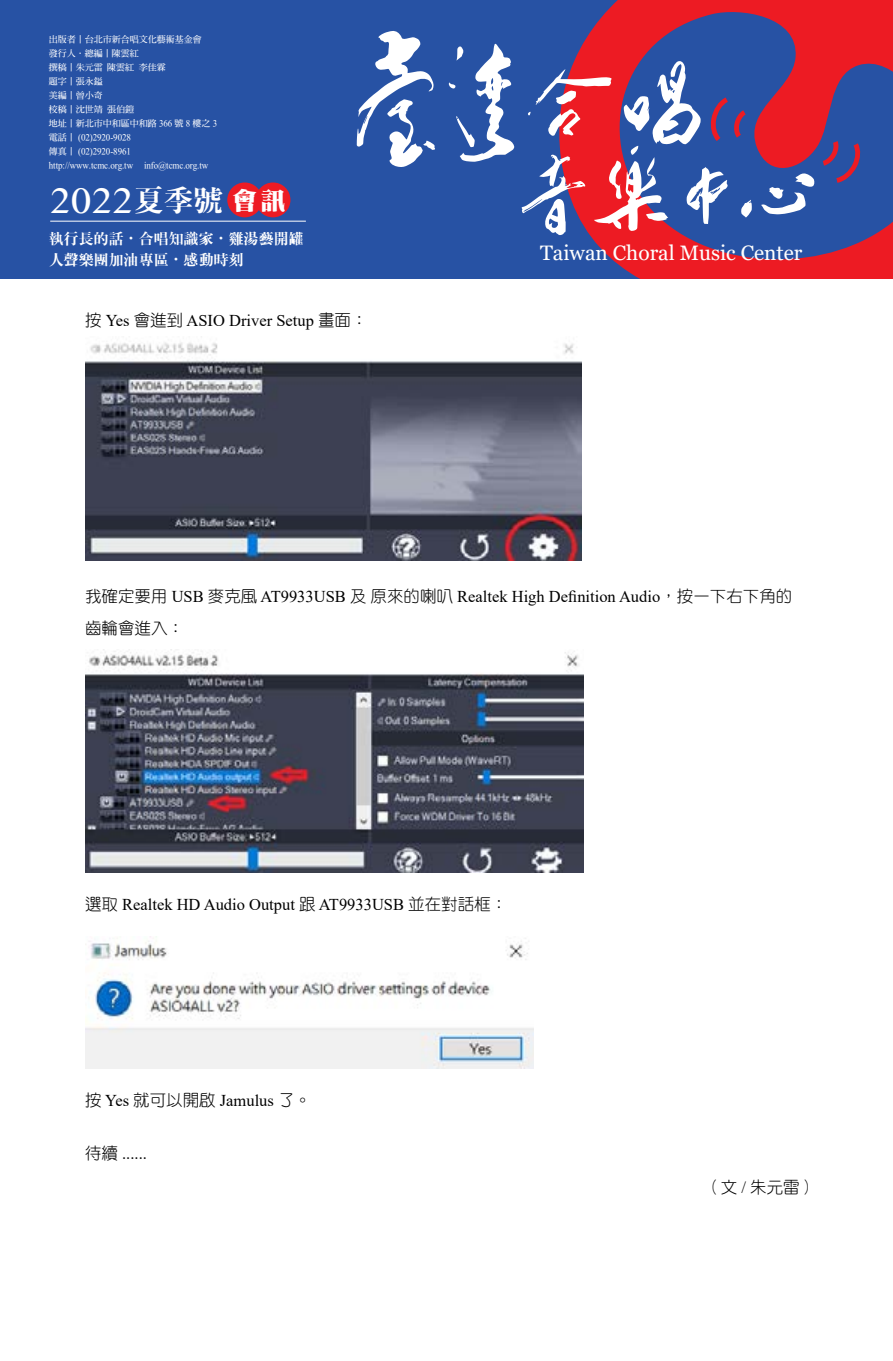
<style>
.page{position:relative;width:893px;height:1361px;background:#fff}
.page>*{position:absolute;margin:0;border:0;box-sizing:border-box;transform-origin:0 0}
.t1{font:36px "Gurmukhi MN";color:#fff}
.t2{font:24.75px "DF Ming W14 WINP BF";color:#fff}
.t3{font:20.85px "Georgia";color:#fff}
.t4{font:16.5px "Times New Roman";color:#000}
.t5{font:16.5px "DF Yuan Std W3";color:#000}
.t6{font:15px/20.7px "DF Ming XB WIN BF";color:#fff}
.t7{font:9px/14px "DF Ming Bd HKP BF";color:#fff}
.s1{font-family:"DF Ming XB WIN BF";font-size:30px}
.s2{font-family:"DF Yuan Std W3"}
.s3{font-family:"Times New Roman"}
</style>
<div class="page">
<div style="left:0;top:0;width:893px;height:279px;background:#2752a4"></div>
<svg style="left:574px;top:0;width:319px;height:279px;fill:#ed1b23"></svg>
<svg style="left:823px;top:141px;width:38px;height:42px"></svg>
<svg style="left:761px;top:173px;width:54px;height:41px"></svg>
<svg style="left:357px;top:31px;width:78px;height:136px"></svg>
<svg style="left:521px;top:60px;width:231px;height:175px"></svg>
<svg style="left:449px;top:44px;width:65px;height:118px"></svg>
<hr style="left:50px;top:221px;width:256px;height:1px;background:#fff">
<div style="left:227px;top:182px;width:35px;height:35px;background:#ed1b23;border-radius:50%"></div>
<div style="left:256px;top:182px;width:34px;height:35px;background:#ed1b23;border-radius:50%"></div>
<img style="left:85px;top:342px;width:496px;height:218px">
<img style="left:85px;top:649px;width:499px;height:224px">
<img style="left:85px;top:937px;width:448px;height:131px">
<p class="t7" style="left:49px;top:33px;width:170px">出版者〡台北市新合唱文化藝術基金會<br>發行人．總編〡陳雲紅<br>撰稿〡朱元雷 陳雲紅 李佳霖<br>題字〡張永鎰<br>美編〡曾小奇<br>校稿〡沈世靖 張伯鎧<br>地址〡新北市中和區中和路 366 號 8 樓之 3電話〡 (02)2920-9028<br>傳真〡 (02)2920-8961 http://www.tcmc.org.tw info@tcmc.org.tw</p>
<h1 class="t1" style="left:50px;top:180px;width:175px">2022<span class="s1">夏季號</span></h1>
<h2 class="t2" style="left:232px;top:188px;width:55px">會訊</h2>
<h3 class="t6" style="left:49px;top:228px;width:257px">執行長的話．合唱知識家．雞湯藝開罐人聲樂團加油專區．感動時刻</h3>
<h3 class="t4" style="left:85px;top:308px;width:284px"><span class="s2">按</span> Yes <span class="s2">會進到</span> ASIO Driver Setup <span class="s2">畫面：</span></h3>
<h3 class="t3" style="left:540px;top:240px;width:264px">Taiwan Choral Music Center</h3>
<h3 class="t4" style="left:85px;top:585px;width:709px"><span class="s2">我確定要用</span> USB <span class="s2">麥克風</span> AT9933USB <span class="s2">及原來的喇叭</span> Realtek High Definition Audio<span class="s2">，按一下右下角的</span></h3>
<h3 class="t5" style="left:85px;top:618px;width:100px">齒輪會進入：</h3>
<h3 class="t4" style="left:85px;top:893px;width:424px"><span class="s2">選取</span> Realtek HD Audio Output <span class="s2">跟</span> AT9933USB <span class="s2">並在對話框：</span></h3>
<h3 class="t4" style="left:85px;top:1089px;width:227px"><span class="s2">按</span> Yes <span class="s2">就可以開啟</span> Jamulus <span class="s2">了。</span></h3>
<h3 class="t4" style="left:85px;top:1141px;width:63px"><span class="s2">待續</span> ......</h3>
<h3 class="t5" style="left:704px;top:1178px;width:113px">（文 <span class="s3">/</span> 朱元雷）</h3>
</div>
